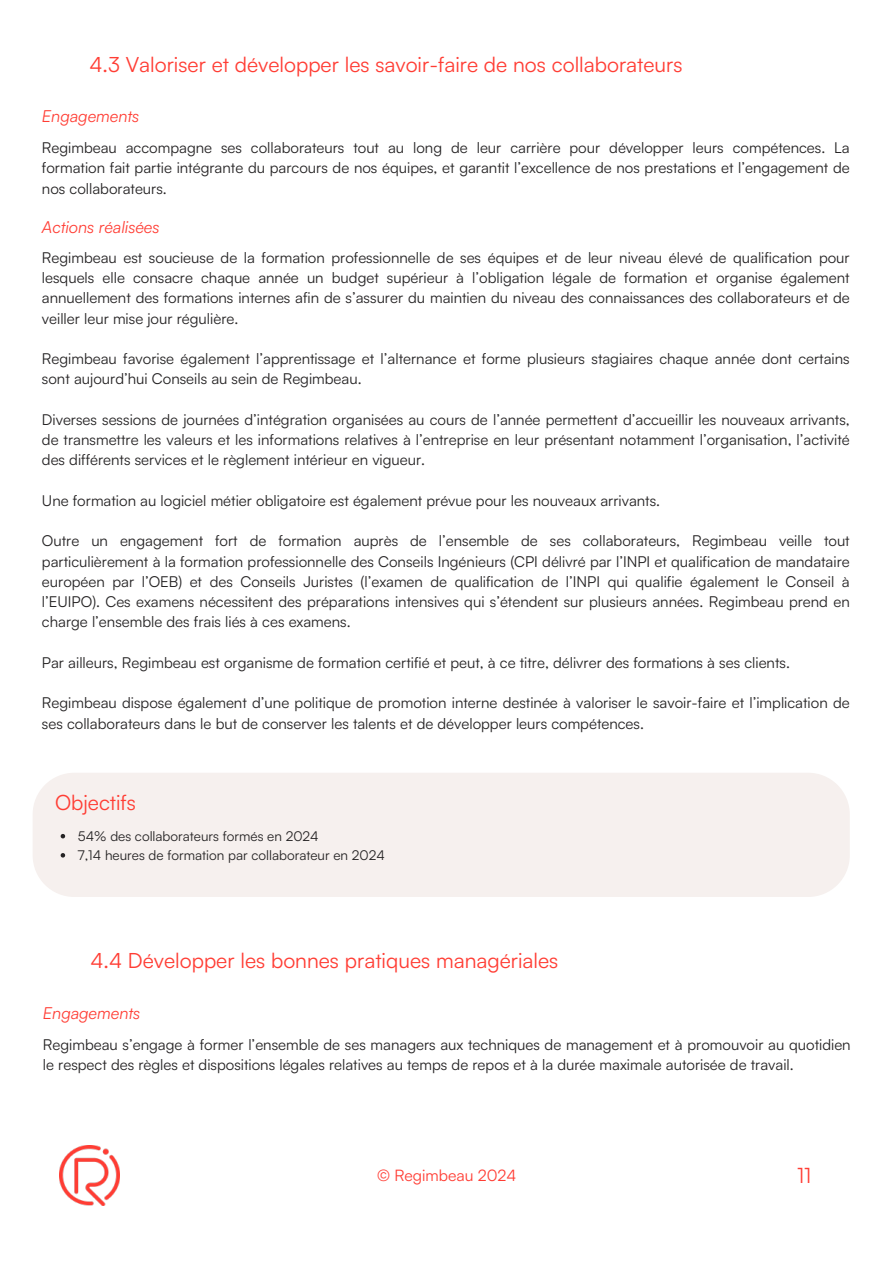
<style>
.page{position:relative;width:894px;height:1264px;background:#fff}
.page>*{position:absolute;margin:0;border:0;box-sizing:border-box;transform-origin:0 0}
.t1{font:21.15px "Satoshi";color:#ff3d34}
.t2{font:21px "Satoshi";color:#ff3d34}
.t3{font:italic 16.5px "Satoshi";color:#ff3d34}
.t4{font:15.75px "Satoshi";color:#ff3d34}
.t5{font:15px/20.2px "Satoshi";color:#252324;text-align:justify}
.t6{font:13.5px/19.2px "Satoshi";color:#252324}
</style>
<div class="page">
<img style="left:60px;top:1145px;width:59px;height:60px">
<div style="left:33px;top:773px;width:816px;height:124px;background:#f6f0ee"></div>
<svg style="left:61px;top:834px;width:4px;height:4px"></svg>
<svg style="left:61px;top:853px;width:4px;height:4px"></svg>
<h2 class="t2" style="left:89px;top:50px;width:594px">4.3 Valoriser et développer les savoir-faire de nos collaborateurs</h2>
<p class="t3" style="left:42px;top:106px;width:99px">Engagements</p>
<p class="t5" style="left:42px;top:137px;width:809px">Regimbeau accompagne ses collaborateurs tout au long de leur carrière pour développer leurs compétences. La formation fait partie intégrante du parcours de nos équipes, et garantit l’excellence de nos prestations et l’engagement de nos collaborateurs.</p>
<p class="t3" style="left:42px;top:216px;width:119px">Actions réalisées</p>
<p class="t5" style="left:42px;top:247px;width:809px">Regimbeau est soucieuse de la formation professionnelle de ses équipes et de leur niveau élevé de qualification pour lesquels elle consacre chaque année un budget supérieur à l’obligation légale de formation et organise également annuellement des formations internes afin de s’assurer du maintien du niveau des connaissances des collaborateurs et de veiller leur mise jour régulière.</p>
<p class="t5" style="left:42px;top:348px;width:809px">Regimbeau favorise également l’apprentissage et l’alternance et forme plusieurs stagiaires chaque année dont certains sont aujourd’hui Conseils au sein de Regimbeau.</p>
<p class="t5" style="left:42px;top:409px;width:809px">Diverses sessions de journées d’intégration organisées au cours de l’année permettent d’accueillir les nouveaux arrivants, de transmettre les valeurs et les informations relatives à l’entreprise en leur présentant notamment l’organisation, l’activité des différents services et le règlement intérieur en vigueur.</p>
<p class="t5" style="left:42px;top:490px;width:619px">Une formation au logiciel métier obligatoire est également prévue pour les nouveaux arrivants.</p>
<p class="t5" style="left:42px;top:530px;width:809px">Outre un engagement fort de formation auprès de l’ensemble de ses collaborateurs, Regimbeau veille tout particulièrement à la formation professionnelle des Conseils Ingénieurs (CPI délivré par l’INPI et qualification de mandataire européen par l’OEB) et des Conseils Juristes (l’examen de qualification de l’INPI qui qualifie également le Conseil à l’EUIPO). Ces examens nécessitent des préparations intensives qui s’étendent sur plusieurs années. Regimbeau prend en charge l’ensemble des frais liés à ces examens.</p>
<p class="t5" style="left:42px;top:652px;width:749px">Par ailleurs, Regimbeau est organisme de formation certifié et peut, à ce titre, délivrer des formations à ses clients.</p>
<p class="t5" style="left:42px;top:692px;width:809px">Regimbeau dispose également d’une politique de promotion interne destinée à valoriser le savoir-faire et l’implication de ses collaborateurs dans le but de conserver les talents et de développer leurs compétences.</p>
<h2 class="t2" style="left:55px;top:788px;width:82px">Objectifs</h2>
<p class="t6" style="left:78px;top:825px;width:308px">54% des collaborateurs formés en 2024<br>7,14 heures de formation par collaborateur en 2024</p>
<h2 class="t2" style="left:90px;top:946px;width:469px">4.4 Développer les bonnes pratiques managériales</h2>
<p class="t3" style="left:43px;top:1002px;width:99px">Engagements</p>
<p class="t5" style="left:43px;top:1033px;width:809px">Regimbeau s’engage à former l’ensemble de ses managers aux techniques de management et à promouvoir au quotidien le respect des règles et dispositions légales relatives au temps de repos et à la durée maximale autorisée de travail.</p>
<p class="t4" style="left:377px;top:1165px;width:141px">© Regimbeau 2024</p>
<h1 class="t1" style="left:797px;top:1161px;width:16px">11</h1>
</div>
